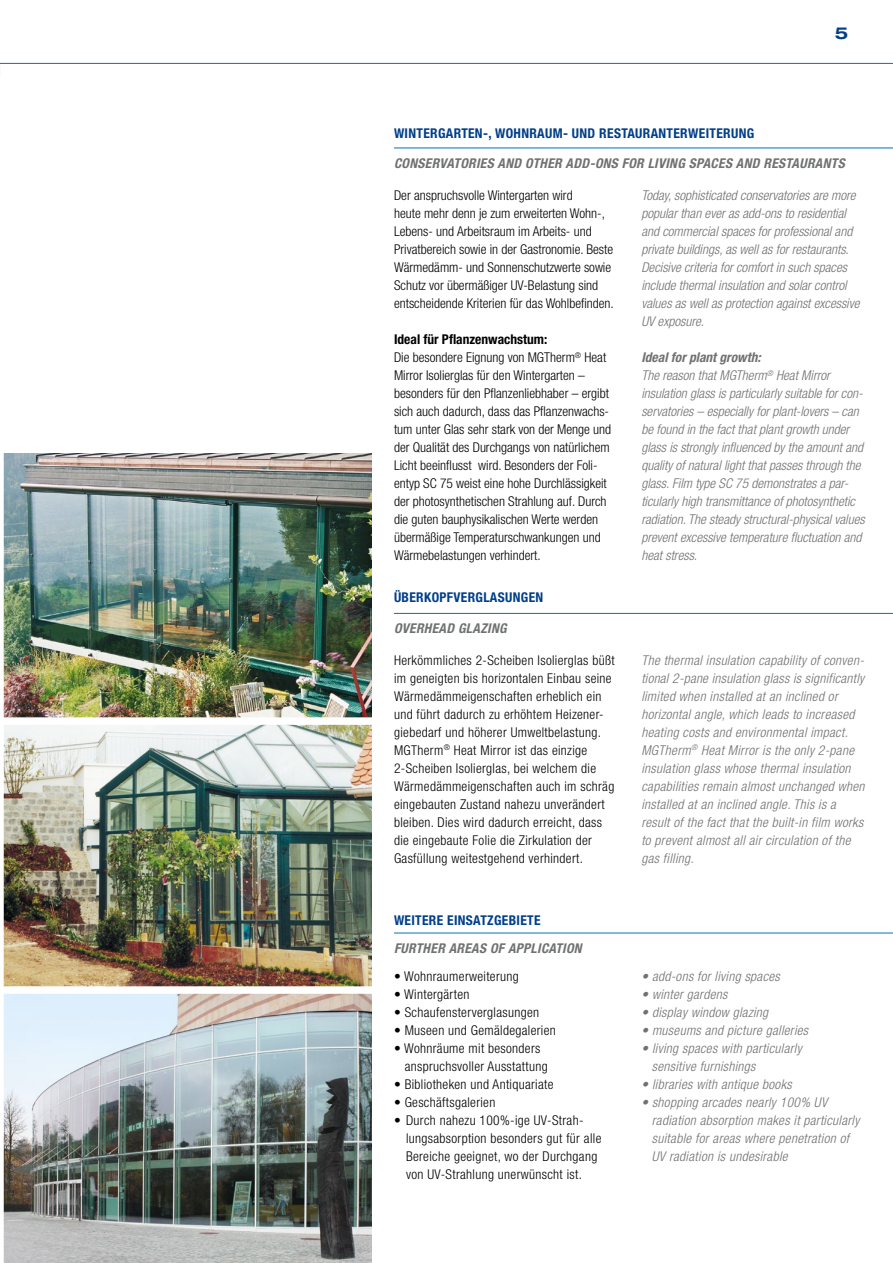
<style>
.page{position:relative;width:893px;height:1263px;background:#fff}
.page>*{position:absolute;margin:0;border:0;box-sizing:border-box;transform-origin:0 0}
.t1{font:700 expanded 16.5px "Helvetica Neue";color:#003f8a}
.Copytext_Produktfold{font:300 condensed 13.5px/18px "Helvetica Neue";letter-spacing:.025em;color:#000}
.Copytext_Produktfold-2{font:italic 300 condensed 13.5px/18px "Helvetica Neue";letter-spacing:.02em;color:#707172}
.Copytext_Produktfold-3{font:italic 300 condensed 13.5px/18px "Helvetica Neue";color:#707172}
.Copytext_Produktfold-4{font:300 condensed 13.5px/18px "Helvetica Neue";color:#000}
.Subhead{font:italic 700 condensed 13.5px "Helvetica Neue";letter-spacing:.025em;color:#707172}
.Subhead-2{font:700 condensed 13.5px "Helvetica Neue";letter-spacing:.025em;color:#003f8a}
.Copytext_fett_Produk{font:700 condensed 13.5px "Helvetica Neue";color:#000}
.Copytext_fett_Produk-2{font:italic 700 condensed 13.5px "Helvetica Neue";color:#707172}
</style>
<div class="page">
<hr style="left:0;top:63px;width:893px;height:1px;background:#0073b9">
<hr style="left:394px;top:148px;width:499px;height:1px;background:#0073b9">
<hr style="left:394px;top:613px;width:499px;height:1px;background:#0073b9">
<hr style="left:394px;top:933px;width:499px;height:1px;background:#0073b9">
<img style="left:4px;top:453px;width:367px;height:810px">
<div style="left:0;top:986px;width:387px;height:8px;background:#fff"></div>
<div style="left:0;top:717px;width:387px;height:8px;background:#fff"></div>
<svg style="left:3px;top:453px;width:1px;height:810px"></svg>
<p class="t1" style="left:835px;top:23px;width:15px">5</p>
<p class="Subhead-2" style="left:394px;top:125px;width:362px">WINTERGARTEN-, WOHNRAUM- UND RESTAURANTERWEITERUNG</p>
<p class="Subhead" style="left:394px;top:155px;width:452px">CONSERVATORIES AND OTHER ADD-ONS FOR LIVING SPACES AND RESTAURANTS</p>
<p class="Copytext_Produktfold-4" style="left:394px;top:186px;width:221px">Der anspruchsvolle Wintergarten wird<br>heute mehr denn je zum erweiterten Wohn-, Lebens- und Arbeitsraum im Arbeits- und Privatbereich sowie in der Gastronomie. Beste Wärmedämm- und Sonnenschutzwerte sowie Schutz vor übermäßiger UV-Belastung sind entscheidende Kriterien für das Wohlbefinden.</p>
<p class="Copytext_fett_Produk" style="left:394px;top:331px;width:155px">Ideal für Pflanzenwachstum:</p>
<p class="Copytext_Produktfold-4" style="left:394px;top:348px;width:219px">Die besondere Eignung von MGTherm<sup>®</sup> Heat Mirror Isolierglas für den Wintergarten – besonders für den Pflanzenliebhaber – ergibt sich auch dadurch, dass das Pflanzenwachs&shy;tum unter Glas sehr stark von der Menge und der Qualität des Durchgangs von natürlichem Licht beeinflusst wird. Besonders der Foli&shy;entyp SC 75 weist eine hohe Durchlässigkeit der photosynthetischen Strahlung auf. Durch die guten bauphysikalischen Werte werden übermäßige Temperaturschwankungen und Wärmebelastungen verhindert.</p>
<p class="Copytext_Produktfold-3" style="left:641px;top:186px;width:220px">Today, sophisticated conservatories are more popular than ever as add-ons to residential and commercial spaces for professional and private buildings, as well as for restaurants.<br>Decisive criteria for comfort in such spaces include thermal insulation and solar control values as well as protection against excessive UV exposure.</p>
<p class="Copytext_fett_Produk-2" style="left:641px;top:349px;width:121px">Ideal for plant growth:</p>
<p class="Copytext_Produktfold-3" style="left:641px;top:366px;width:225px">The reason that MGTherm<sup>®</sup> Heat Mirror insulation glass is particularly suitable for con&shy;servatories – especially for plant-lovers – can be found in the fact that plant growth under glass is strongly influenced by the amount and quality of natural light that passes through the glass. Film type SC 75 demonstrates a par&shy;ticularly high transmittance of photosynthetic radiation. The steady structural-physical values prevent excessive temperature fluctuation and heat stress.</p>
<p class="Subhead-2" style="left:394px;top:589px;width:151px">ÜBERKOPFVERGLASUNGEN</p>
<p class="Subhead" style="left:394px;top:620px;width:114px">OVERHEAD GLAZING</p>
<p class="Copytext_Produktfold" style="left:394px;top:651px;width:222px">Herkömmliches 2-Scheiben Isolierglas büßt im geneigten bis horizontalen Einbau seine Wärmedämmeigenschaften erheblich ein und führt dadurch zu erhöhtem Heizener&shy;giebedarf und höherer Umweltbelastung.<br>MGTherm<sup>®</sup> Heat Mirror ist das einzige 2-Scheiben Isolierglas, bei welchem die Wärmedämmeigenschaften auch im schräg eingebauten Zustand nahezu unverändert bleiben. Dies wird dadurch erreicht, dass die eingebaute Folie die Zirkulation der Gasfüllung weitestgehend verhindert.</p>
<p class="Copytext_Produktfold-2" style="left:641px;top:651px;width:225px">The thermal insulation capability of conven&shy;tional 2-pane insulation glass is significantly limited when installed at an inclined or horizontal angle, which leads to increased heating costs and environmental impact.<br>MGTherm<sup>®</sup> Heat Mirror is the only 2-pane insulation glass whose thermal insulation capabilities remain almost unchanged when installed at an inclined angle. This is a result of the fact that the built-in film works to prevent almost all air circulation of the gas filling.</p>
<p class="Subhead-2" style="left:394px;top:911px;width:148px">WEITERE EINSATZGEBIETE</p>
<p class="Subhead" style="left:394px;top:940px;width:189px">FURTHER AREAS OF APPLICATION</p>
<p class="Copytext_Produktfold" style="left:394px;top:967px;width:126px">• Wohnraumerweiterung</p>
<p class="Copytext_Produktfold" style="left:394px;top:985px;width:77px">• Wintergärten</p>
<p class="Copytext_Produktfold" style="left:394px;top:1003px;width:147px">• Schaufensterverglasungen</p>
<p class="Copytext_Produktfold" style="left:394px;top:1021px;width:163px">• Museen und Gemäldegalerien</p>
<p class="Copytext_Produktfold" style="left:405px;top:1039px;width:145px;text-indent:-11px">• Wohnräume mit besonders anspruchsvoller Ausstattung</p>
<p class="Copytext_Produktfold" style="left:394px;top:1075px;width:161px">• Bibliotheken und Antiquariate</p>
<p class="Copytext_Produktfold" style="left:394px;top:1093px;width:103px">• Geschäftsgalerien</p>
<p class="Copytext_Produktfold" style="left:406px;top:1111px;width:197px;text-indent:-12px">• Durch nahezu 100%-ige UV-Strah&shy;lungsabsorption besonders gut für alle Bereiche geeignet, wo der Durchgang von UV-Strahlung unerwünscht ist.</p>
<p class="Copytext_Produktfold-2" style="left:641px;top:967px;width:140px">• add-ons for living spaces</p>
<p class="Copytext_Produktfold-2" style="left:641px;top:985px;width:88px">• winter gardens</p>
<p class="Copytext_Produktfold-2" style="left:641px;top:1003px;width:128px">• display window glazing</p>
<p class="Copytext_Produktfold-2" style="left:641px;top:1021px;width:168px">• museums and picture galleries</p>
<p class="Copytext_Produktfold-2" style="left:641px;top:1039px;width:162px">• living spaces with particularly</p>
<p class="Copytext_Produktfold-2" style="left:652px;top:1057px;width:105px">sensitive furnishings</p>
<p class="Copytext_Produktfold-2" style="left:641px;top:1075px;width:152px">• libraries with antique books</p>
<p class="Copytext_Produktfold-2" style="left:652px;top:1093px;width:209px;text-indent:-10px">• shopping arcades nearly 100% UV radiation absorption makes it particularly suitable for areas where penetration of UV radiation is undesirable</p>
</div>
